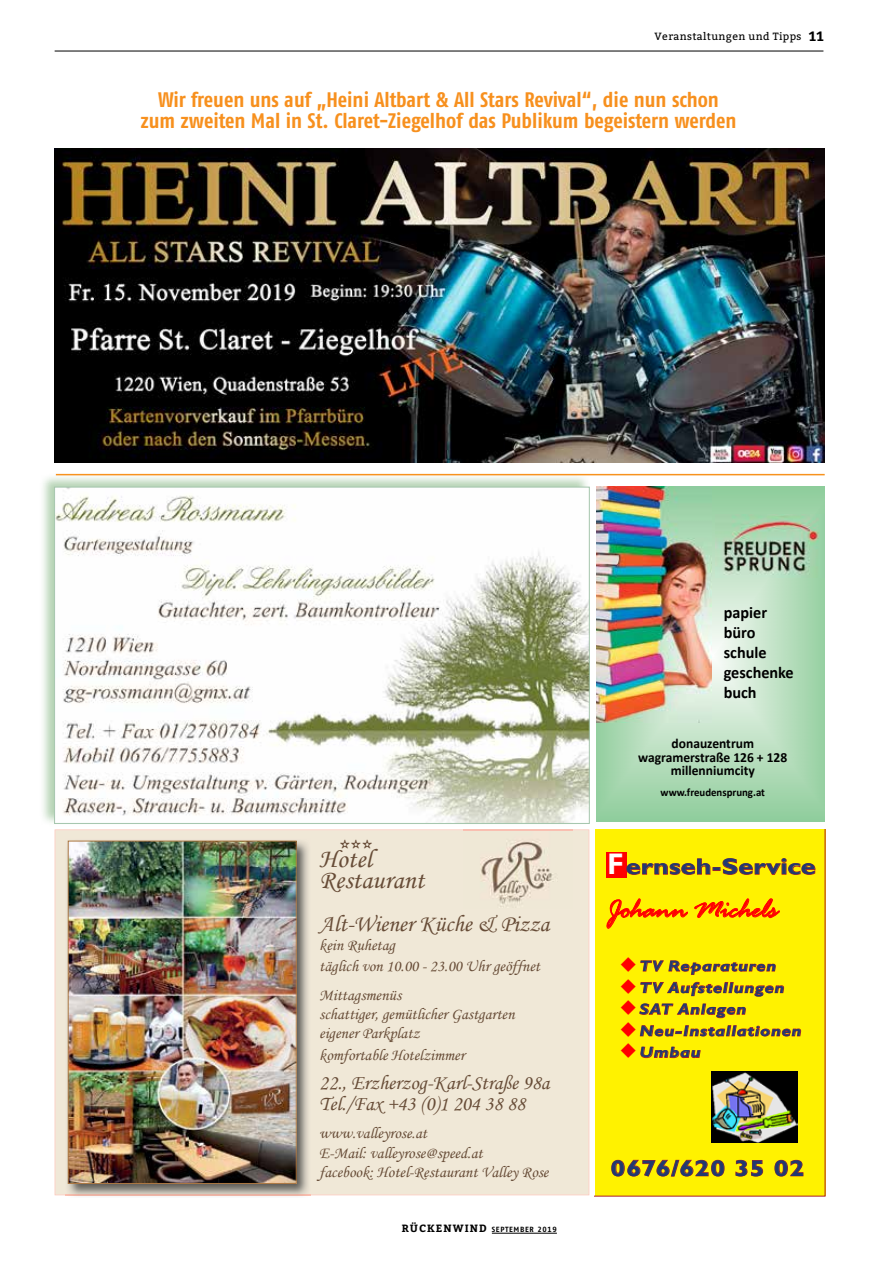
<style>
.page{position:relative;width:893px;height:1263px;background:#fff}
.page>*{position:absolute;margin:0;border:0;box-sizing:border-box;transform-origin:0 0}
.t1{font:italic 30px "Rage";letter-spacing:-.01em;color:#f00}
.t2{font:26.55px/20.5px "Monotype Corsiva";color:#674c37}
.t3{font:23.55px "Monotype Corsiva";color:#674c37}
.t4{font:700 22.35px "Gill Sans";letter-spacing:.005em;color:#223970;scale:1.2 1}
.t5{font:700 21px/21px "Fago Co";letter-spacing:-.005em;color:#f7901e;text-align:center}
.t6{font:20.55px/21.1px "Monotype Corsiva";color:#674c37}
.t7{font:700 16.65px/20.1px "Calibri";color:#000}
.t8{font:16.2px/19.4px "Monotype Corsiva";color:#674c37}
.t9{font:italic 700 15px "Gill Sans";letter-spacing:.045em;color:#223970;scale:1.2 1}
.t10{font:700 13.95px/14px "Calibri";color:#000;text-align:center}
.t11{font:700 13.5px "Bitter";color:#000}
.t12{font:700 11.1px "Calibri";color:#000}
.t13{font:10.5px "Bitter";letter-spacing:.035em;color:#000}
.t14{font:7.5px "Fago No Bold TF";letter-spacing:.09em;color:#000}
.s1{font-family:"Bitter";font-weight:700;font-size:10.5px}
.s2{font-size:29.7px;color:#fff}
.s3{color:#f00}
</style>
<div class="page">
<hr style="left:55px;top:51px;width:768px;height:1px;background:#000">
<hr style="left:492px;top:1233px;width:65px;height:1px;background:#000">
<div style="left:595px;top:829px;width:230px;height:367px;background:#fff200"></div>
<div style="left:606px;top:852px;width:21px;height:25px;background:#f00"></div>
<svg style="left:626px;top:858px;width:190px;height:17px;background:#eabb08"></svg>
<svg style="left:606px;top:898px;width:82px;height:31px;background:#ffc600"></svg>
<svg style="left:694px;top:894px;width:86px;height:25px;background:#ffb700"></svg>
<svg style="left:611px;top:1159px;width:114px;height:18px;background:#eabe08"></svg>
<svg style="left:735px;top:1159px;width:28px;height:18px"></svg>
<svg style="left:774px;top:1159px;width:30px;height:18px"></svg>
<img style="left:711px;top:1071px;width:86px;height:72px">
<div style="left:55px;top:829px;width:534px;height:366px;background:#f0e8d7"></div>
<img style="left:463px;top:829px;width:110px;height:79px">
<img style="left:66px;top:838px;width:244px;height:358px">
<img style="left:66px;top:1194px;width:244px;height:1px">
<img style="left:70px;top:843px;width:224px;height:339px">
<div style="left:68px;top:841px;width:228px;height:343px;border:1px solid #ac7843"></div>
<div style="left:40px;top:473px;width:551px;height:353px;background:#9ec59c;opacity:.75"></div>
<img style="left:56px;top:489px;width:531px;height:333px">
<svg style="left:596px;top:487px;width:229px;height:335px;background:#b2dcba"></svg>
<img style="left:596px;top:487px;width:116px;height:236px">
<img style="left:715px;top:514px;width:110px;height:63px">
<hr style="left:56px;top:474px;width:769px;height:1px;background:#f7921e">
<img style="left:54px;top:148px;width:771px;height:315px">
<svg style="left:637px;top:957px;width:164px;height:106px;background:#f3d304"></svg>
<p class="t13" style="left:655px;top:29px;width:148px">Veranstaltungen und Tipps</p>
<p class="t11" style="left:809px;top:26px;width:16px">11</p>
<p class="t5" style="left:140px;top:89px;width:598px">Wir freuen uns auf „Heini Altbart &amp; All Stars Revival“, die nun schon zum zweiten Mal in St. Claret-Ziegelhof das Publikum begeistern werden</p>
<p class="t7" style="left:724px;top:602px;width:71px">papier büro schule geschenke buch</p>
<p class="t10" style="left:638px;top:736px;width:150px">donauzentrum wagramerstraße 126 + 128 millenniumcity</p>
<p class="t12" style="left:661px;top:785px;width:106px">www.freudensprung.at</p>
<h2 class="t2" style="left:337px;top:840px;width:35px">***</h2>
<h2 class="t2" style="left:319px;top:849px;width:106px">Hotel<br>Restaurant</h2>
<h3 class="t3" style="left:319px;top:909px;width:232px">Alt-Wiener Küche &amp; Pizza</h3>
<p class="t8" style="left:319px;top:934px;width:222px;line-height:21.1px">kein Ruhetag<br>täglich von 10.00 - 23.00 Uhr geöffnet</p>
<p class="t8" style="left:319px;top:985px;width:197px">Mittagsmenüs<br>schattiger, gemütlicher Gastgarten eigener Parkplatz</p>
<p class="t8" style="left:319px;top:1045px;width:147px">komfortable Hotelzimmer</p>
<p class="t6" style="left:319px;top:1072px;width:232px">22., Erzherzog-Karl-Straße 98a<br>Tel./Fax +43 (0)1 204 38 88</p>
<p class="t8" style="left:319px;top:1124px;width:231px">www.valleyrose.at<br>E-Mail: valleyrose@speed.at<br>facebook: Hotel-Restaurant Valley Rose</p>
<p class="t14" style="left:402px;top:1225px;width:157px"><span class="s1">RÜCKENWIND</span> SEPTEMBER 2019</p>
<h3 class="t4" style="left:607px;top:853px;width:175px"><span class="s2">F</span>ernseh-Service</h3>
<h1 class="t1" style="left:606px;top:893px;width:173px">Johann Michels</h1>
<p class="t9" style="left:620px;top:957px;width:132px"><span class="s3">◆</span>TV Reparaturen</p>
<p class="t9" style="left:620px;top:979px;width:139px"><span class="s3">◆</span>TV Aufstellungen</p>
<p class="t9" style="left:620px;top:1000px;width:107px"><span class="s3">◆</span>SAT Anlagen</p>
<p class="t9" style="left:620px;top:1022px;width:153px"><span class="s3">◆</span>Neu-Installationen</p>
<p class="t9" style="left:620px;top:1044px;width:69px"><span class="s3">◆</span>Umbau</p>
<h3 class="t4" style="left:611px;top:1155px;width:163px">0676/620 35 02</h3>
</div>
